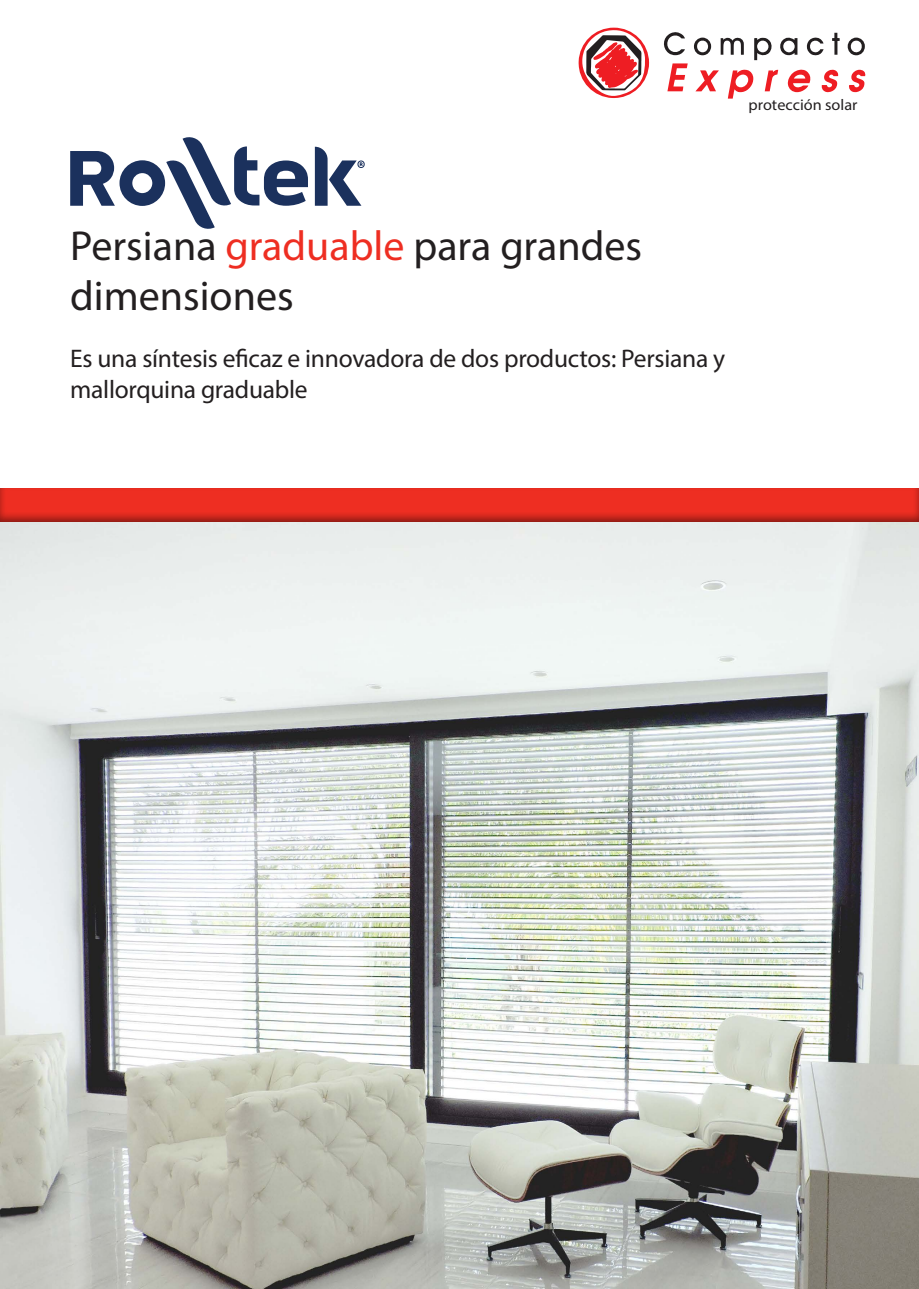
<style>
.page{position:relative;width:919px;height:1289px;background:#fff}
.page>*{position:absolute;margin:0;border:0;box-sizing:border-box;transform-origin:0 0}
.t1{font:42px/50.4px "Myriad Pro";color:#231f20}
.t2{font:25.5px/30.6px "Myriad Pro";letter-spacing:-.01em;color:#231f20}
.t3{font:15.6px "Myriad Pro";color:#231f20;scale:1.04 1}
.s1{color:#ee2e22}
</style>
<div class="page">
<div style="left:0;top:485px;width:918px;height:38px;background:#231f20;opacity:.5"></div>
<svg style="left:727px;top:69px;width:26px;height:30px"></svg>
<svg style="left:787px;top:69px;width:23px;height:23px"></svg>
<svg style="left:667px;top:63px;width:20px;height:28px"></svg>
<svg style="left:696px;top:70px;width:22px;height:21px"></svg>
<svg style="left:849px;top:70px;width:16px;height:22px"></svg>
<svg style="left:821px;top:69px;width:17px;height:23px"></svg>
<svg style="left:720px;top:37px;width:23px;height:18px"></svg>
<svg style="left:754px;top:38px;width:18px;height:22px"></svg>
<svg style="left:664px;top:32px;width:21px;height:23px"></svg>
<svg style="left:780px;top:37px;width:17px;height:19px"></svg>
<svg style="left:694px;top:37px;width:17px;height:18px"></svg>
<svg style="left:847px;top:38px;width:17px;height:17px"></svg>
<svg style="left:764px;top:69px;width:14px;height:22px"></svg>
<svg style="left:806px;top:37px;width:17px;height:18px"></svg>
<svg style="left:832px;top:33px;width:7px;height:22px"></svg>
<svg style="left:578px;top:28px;width:71px;height:70px"></svg>
<svg style="left:70px;top:137px;width:238px;height:92px"></svg>
<svg style="left:315px;top:147px;width:49px;height:59px"></svg>
<img style="left:0;top:522px;width:918px;height:766px">
<p class="t3" style="left:748px;top:95px;width:106px">protección solar</p>
<p class="t1" style="left:70px;top:220px;width:573px">Persiana <span class="s1">graduable</span> para grandes dimensiones</p>
<p class="t2" style="left:70px;top:343px;width:656px">Es una síntesis eficaz e innovadora de dos productos: Persiana y mallorquina graduable</p>
</div>
